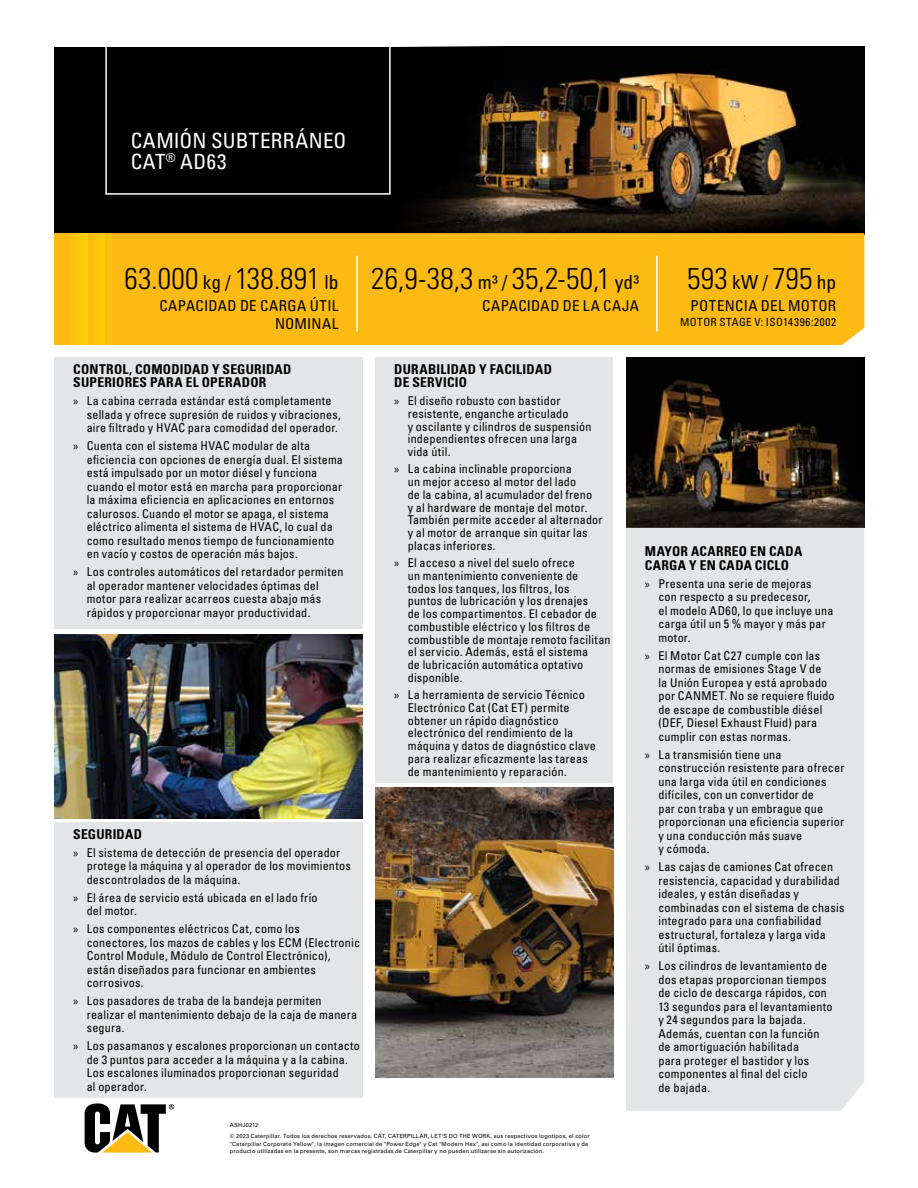
<style>
.page{position:relative;width:918px;height:1188px;background:#fff}
.page>*{position:absolute;margin:0;border:0;box-sizing:border-box;transform-origin:0 0}
.t1{font:300 condensed 30px "Univers LT Std";letter-spacing:.01em;color:#000}
.t2{font:condensed 21px/21px "Univers LT Std";letter-spacing:.015em;color:#fff}
.t3{font:condensed 15px/18px "Univers LT Std";letter-spacing:.025em;color:#000;text-align:right}
.t4{font:700 condensed 13.5px/13.5px "Univers LT Std";letter-spacing:.02em;color:#000}
.t5{font:condensed 12.15px/13.5px "Univers LT Std";letter-spacing:.015em;color:#000}
.t6{font:condensed 11.25px "Univers LT Std";letter-spacing:.04em;color:#000}
.t7{font:5.7px/11.6px "Univers LT Std";letter-spacing:.03em;color:#000}
.s1{font-weight:400;font-size:19.35px}
.s2{font-family:"Myriad Pro";font-stretch:normal}
</style>
<div class="page">
<div style="left:54px;top:47px;width:810px;height:187px;background:#020101"></div>
<img style="left:423px;top:63px;width:441px;height:170px">
<div style="left:112px;top:233px;width:752px;height:112px;background:#fdba12"></div>
<svg style="left:85px;top:1103px;width:89px;height:50px"></svg>
<div style="left:54px;top:233px;width:34px;height:112px;background:linear-gradient(to right,#fcb317,#ffce03)"></div>
<div style="left:88px;top:233px;width:17px;height:112px;background:#fec40a"></div>
<div style="left:105px;top:233px;width:7px;height:112px;background:#febf0e"></div>
<div style="left:105px;top:35px;width:286px;height:160px;border:2px solid #fff"></div>
<div style="left:54px;top:357px;width:309px;height:272px;background:#e4e5e6"></div>
<img style="left:626px;top:357px;width:238px;height:171px">
<img style="left:54px;top:634px;width:309px;height:185px">
<img style="left:375px;top:787px;width:238px;height:290px">
<div style="left:375px;top:357px;width:238px;height:426px;background:#e4e5e6"></div>
<div style="left:54px;top:822px;width:309px;height:276px;background:#e4e5e6"></div>
<div style="left:626px;top:528px;width:238px;height:583px;background:#e4e5e6"></div>
<hr style="left:656px;top:256px;width:2px;height:75px;background:#fff">
<hr style="left:356px;top:256px;width:2px;height:75px;background:#fff">
<h2 class="t2" style="left:131px;top:129px;width:217px">CAMIÓN SUBTERRÁNEO<br>CAT<sup>®</sup> AD63</h2>
<h1 class="t1" style="left:124px;top:260px;width:216px">63.000 <span class="s1">kg /</span> 138.891 <span class="s1">lb</span></h1>
<p class="t3" style="left:159px;top:296px;width:181px">CAPACIDAD DE CARGA ÚTIL<br>NOMINAL</p>
<h1 class="t1" style="left:371px;top:260px;width:269px">26,9-38,3 <span class="s1">m³ /</span> 35,2-50,1 <span class="s1">yd³</span></h1>
<p class="t3" style="left:482px;top:296px;width:158px">CAPACIDAD DE LA CAJA</p>
<h1 class="t1" style="left:687px;top:260px;width:151px">593 <span class="s1">kW /</span> 795 <span class="s1">hp</span></h1>
<p class="t3" style="left:691px;top:296px;width:147px">POTENCIA DEL MOTOR</p>
<p class="t6" style="left:680px;top:315px;width:157px">MOTOR STAGE V: ISO14396:2002</p>
<p class="t4" style="left:73px;top:362px;width:220px">CONTROL, COMODIDAD Y SEGURIDAD<br>SUPERIORES PARA EL OPERADOR</p>
<p class="t5" style="left:87px;top:394px;width:256px;text-indent:-13px"><span class="s2">»</span> La cabina cerrada estándar está completamente sellada y ofrece supresión de ruidos y vibraciones, aire filtrado y HVAC para comodidad del operador.</p>
<p class="t5" style="left:87px;top:439px;width:258px;text-indent:-13px"><span class="s2">»</span> Cuenta con el sistema HVAC modular de alta eficiencia con opciones de energía dual. El sistema está impulsado por un motor diésel y funciona cuando el motor está en marcha para proporcionar la máxima eficiencia en aplicaciones en entornos calurosos. Cuando el motor se apaga, el sistema eléctrico alimenta el sistema de HVAC, lo cual da como resultado menos tiempo de funcionamiento en vacío y costos de operación más bajos.</p>
<p class="t5" style="left:87px;top:565px;width:258px;text-indent:-13px"><span class="s2">»</span> Los controles automáticos del retardador permiten al operador mantener velocidades óptimas del motor para realizar acarreos cuesta abajo más rápidos y proporcionar mayor productividad.</p>
<p class="t4" style="left:73px;top:827px;width:70px">SEGURIDAD</p>
<p class="t5" style="left:87px;top:846px;width:266px;text-indent:-13px"><span class="s2">»</span> El sistema de detección de presencia del operador protege la máquina y al operador de los movimientos descontrolados de la máquina.</p>
<p class="t5" style="left:87px;top:891px;width:232px;text-indent:-13px"><span class="s2">»</span> El área de servicio está ubicada en el lado frío del motor.</p>
<p class="t5" style="left:87px;top:922px;width:275px;text-indent:-13px"><span class="s2">»</span> Los componentes eléctricos Cat, como los conectores, los mazos de cables y los ECM (Electronic Control Module, Módulo de Control Electrónico), están diseñados para funcionar en ambientes corrosivos.</p>
<p class="t5" style="left:87px;top:994px;width:272px;text-indent:-13px"><span class="s2">»</span> Los pasadores de traba de la bandeja permiten realizar el mantenimiento debajo de la caja de manera segura.</p>
<p class="t5" style="left:87px;top:1039px;width:275px;text-indent:-13px"><span class="s2">»</span> Los pasamanos y escalones proporcionan un contacto de 3 puntos para acceder a la máquina y a la cabina.<br>Los escalones iluminados proporcionan seguridad<br>al operador.</p>
<p class="t4" style="left:394px;top:362px;width:159px">DURABILIDAD Y FACILIDAD<br>DE SERVICIO</p>
<p class="t5" style="left:408px;top:394px;width:185px;line-height:12.8px;text-indent:-13px"><span class="s2">»</span> El diseño robusto con bastidor resistente, enganche articulado<br>y oscilante y cilindros de suspensión independientes ofrecen una larga vida útil.</p>
<p class="t5" style="left:408px;top:463px;width:196px;line-height:12.8px;text-indent:-13px"><span class="s2">»</span> La cabina inclinable proporciona<br>un mejor acceso al motor del lado<br>de la cabina, al acumulador del freno<br>y al hardware de montaje del motor.<br>También permite acceder al alternador y al motor de arranque sin quitar las placas inferiores.</p>
<p class="t5" style="left:408px;top:556px;width:204px;line-height:12.8px;text-indent:-13px"><span class="s2">»</span> El acceso a nivel del suelo ofrece<br>un mantenimiento conveniente de<br>todos los tanques, los filtros, los<br>puntos de lubricación y los drenajes<br>de los compartimentos. El cebador de combustible eléctrico y los filtros de combustible de montaje remoto facilitan el servicio. Además, está el sistema<br>de lubricación automática optativo disponible.</p>
<p class="t5" style="left:408px;top:688px;width:190px;line-height:12.8px;text-indent:-13px"><span class="s2">»</span> La herramienta de servicio Técnico Electrónico Cat (Cat ET) permite obtener un rápido diagnóstico electrónico del rendimiento de la máquina y datos de diagnóstico clave para realizar eficazmente las tareas de mantenimiento y reparación.</p>
<p class="t4" style="left:645px;top:545px;width:159px">MAYOR ACARREO EN CADA<br>CARGA Y EN CADA CICLO</p>
<p class="t5" style="left:658px;top:577px;width:177px;text-indent:-13px"><span class="s2">»</span> Presenta una serie de mejoras<br>con respecto a su predecesor,<br>el modelo AD60, lo que incluye una carga útil un 5 % mayor y más par motor.</p>
<p class="t5" style="left:658px;top:649px;width:178px;text-indent:-13px"><span class="s2">»</span> El Motor Cat C27 cumple con las normas de emisiones Stage V de<br>la Unión Europea y está aprobado por CANMET. No se requiere fluido de escape de combustible diésel (DEF, Diesel Exhaust Fluid) para cumplir con estas normas.</p>
<p class="t5" style="left:658px;top:748px;width:187px;text-indent:-13px"><span class="s2">»</span> La transmisión tiene una construcción resistente para ofrecer una larga vida útil en condiciones difíciles, con un convertidor de<br>par con traba y un embrague que proporcionan una eficiencia superior y una conducción más suave<br>y cómoda.</p>
<p class="t5" style="left:658px;top:860px;width:188px;text-indent:-13px"><span class="s2">»</span> Las cajas de camiones Cat ofrecen resistencia, capacidad y durabilidad ideales, y están diseñadas y combinadas con el sistema de chasis integrado para una confiabilidad estructural, fortaleza y larga vida útil óptimas.</p>
<p class="t5" style="left:658px;top:959px;width:176px;text-indent:-13px"><span class="s2">»</span> Los cilindros de levantamiento de dos etapas proporcionan tiempos de ciclo de descarga rápidos, con<br>13 segundos para el levantamiento y 24 segundos para la bajada.<br>Además, cuentan con la función de amortiguación habilitada<br>para proteger el bastidor y los componentes al final del ciclo<br>de bajada.</p>
<p class="t7" style="left:230px;top:1119px;width:361px">ASHJ0212<br>© 2023 Caterpillar. Todos los derechos reservados. CAT, CATERPILLAR, LET'S DO THE WORK, sus respectivos logotipos, el color</p>
<p class="t7" style="left:230px;top:1140px;width:360px;line-height:7.2px">"Caterpillar Corporate Yellow", la imagen comercial de "Power Edge" y Cat "Modern Hex", así como la identidad corporativa y de producto utilizadas en la presente, son marcas registradas de Caterpillar y no pueden utilizarse sin autorización.</p>
</div>
